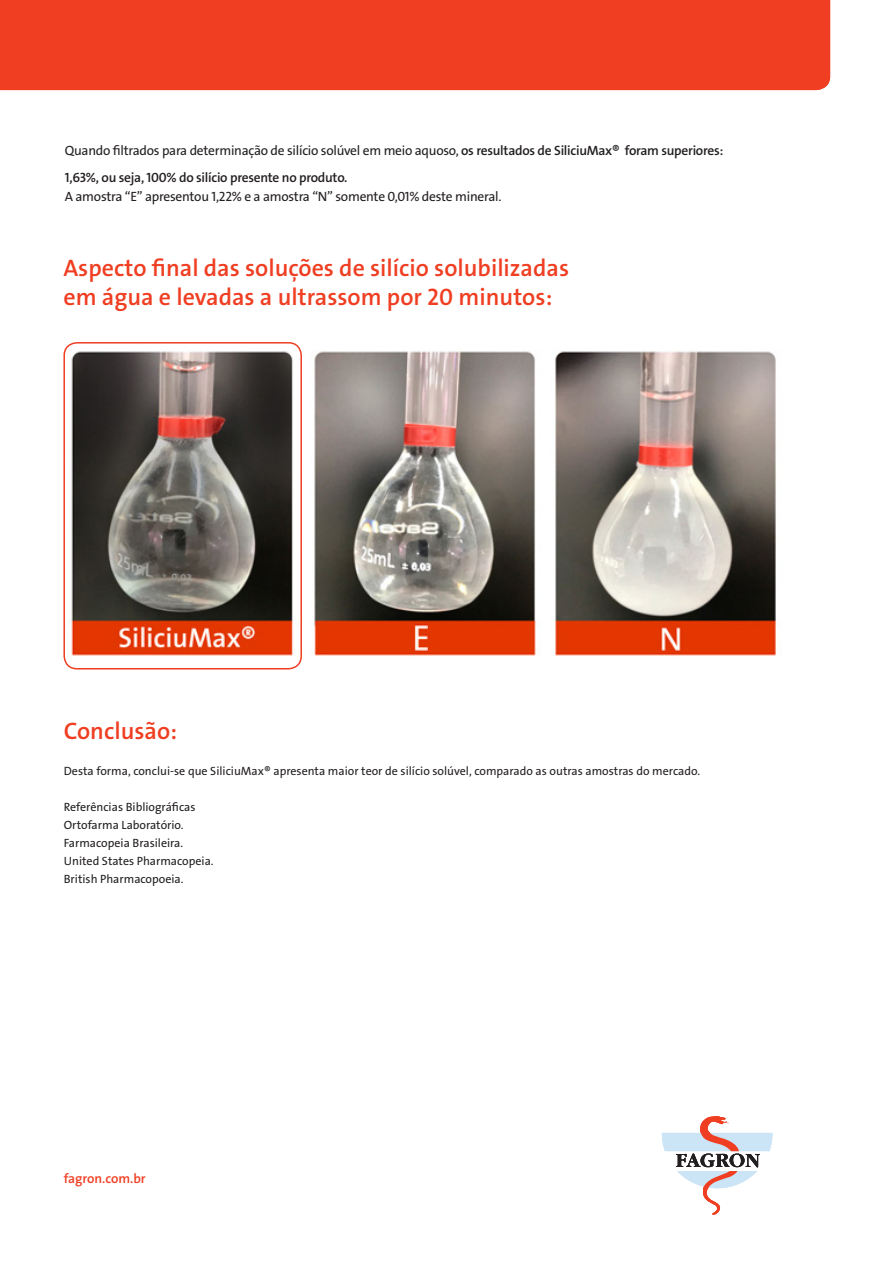
<style>
.page{position:relative;width:893px;height:1263px;background:#fff}
.page>*{position:absolute;margin:0;border:0;box-sizing:border-box;transform-origin:0 0}
.t1{font:24px/28.8px "The Sans LP6 Se Bld";color:#ef3e22}
.t2{font:13.5px "The Sans LP5 Plain";letter-spacing:-.02em;color:#231f20}
.t3{font:13.5px "The Sans LP6 Se Bld";letter-spacing:-.02em;color:#231f20}
.t4{font:13.5px "The Sans LP6 Se Bld";color:#ef3e22}
.t5{font:12px/18px "The Sans LP5 Plain";color:#231f20}
.s1{font-family:"The Sans LP6 Se Bld"}
</style>
<div class="page">
<div style="left:0;top:0;width:830px;height:90px;background:#ef3e22"></div>
<svg style="left:662px;top:1116px;width:110px;height:99px"></svg>
<img style="left:66px;top:342px;width:710px;height:322px">
<div style="left:63px;top:342px;width:239px;height:327px;border:2px solid #ef3e22;border-radius:13px"></div>
<p class="t2" style="left:65px;top:141px;width:660px">Quando filtrados para determinação de silício solúvel em meio aquoso, <span class="s1">os resultados de SiliciuMax® foram superiores:</span></p>
<p class="t3" style="left:65px;top:168px;width:284px">1,63%, ou seja, 100% do silício presente no produto.</p>
<p class="t2" style="left:65px;top:188px;width:438px">A amostra “E” apresentou 1,22% e a amostra “N” somente 0,01% deste mineral.</p>
<h1 class="t1" style="left:63px;top:254px;width:507px">Aspecto final das soluções de silício solubilizadas em água e levadas a ultrassom por 20 minutos:</h1>
<h1 class="t1" style="left:64px;top:717px;width:115px">Conclusão:</h1>
<p class="t5" style="left:64px;top:762px;width:638px">Desta forma, conclui-se que SiliciuMax® apresenta maior teor de silício solúvel, comparado as outras amostras do mercado.</p>
<p class="t5" style="left:64px;top:798px;width:151px">Referências Bibliográficas<br>Ortofarma Laboratório.<br>Farmacopeia Brasileira.<br>United States Pharmacopeia.<br>British Pharmacopoeia.</p>
<p class="t4" style="left:64px;top:1169px;width:83px">fagron.com.br</p>
</div>
